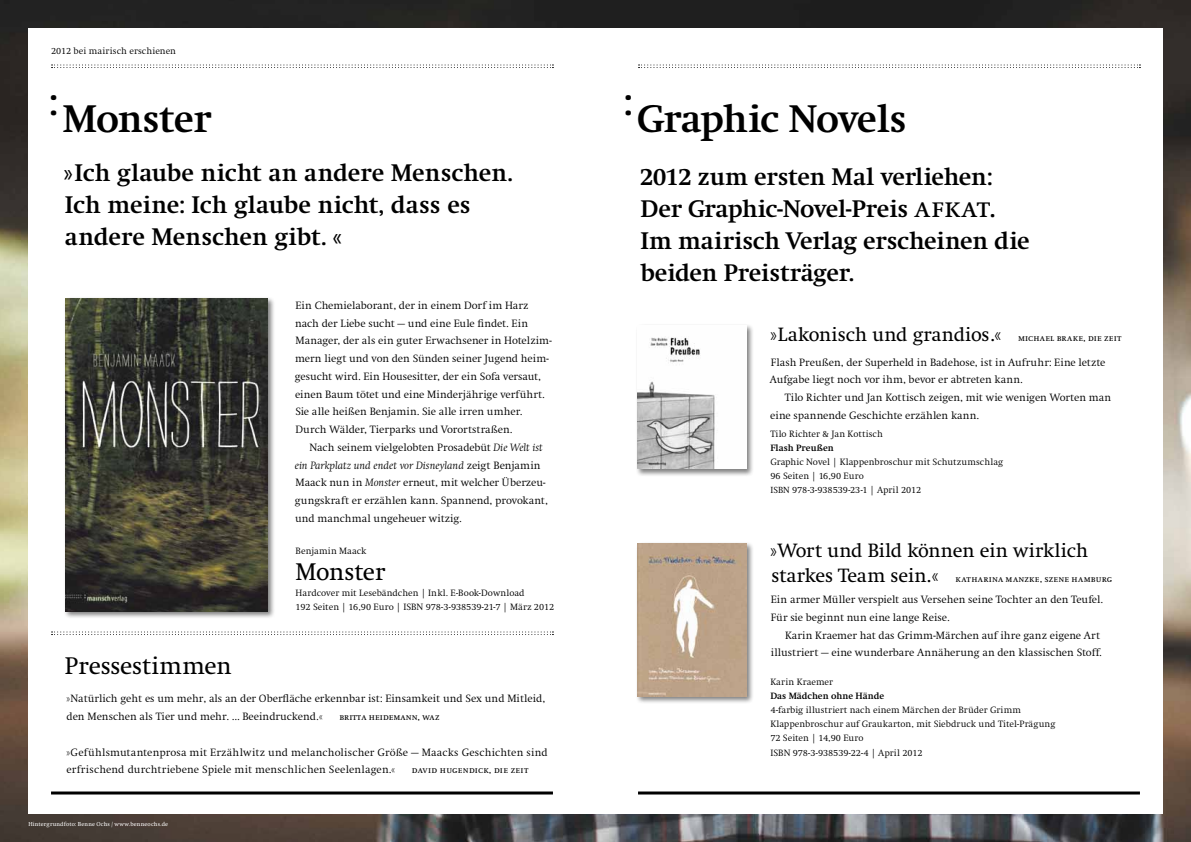
<style>
.page{position:relative;width:1191px;height:842px;background:#fff}
.page>*{position:absolute;margin:0;border:0;box-sizing:border-box;transform-origin:0 0}
.t1{font:700 40px "Swift EF";letter-spacing:-.02em;color:#000}
.t2{font:700 25px/31.9px "Swift EF";letter-spacing:-.005em;color:#000}
.t3{font:25px "Swift EF";letter-spacing:-.01em;color:#000}
.t4{font:20px/24.8px "Swift EF";color:#000}
.t5{font:300 11px/17.7px "Swift EF";color:#000}
.t6{font:300 11px/17.7px "Swift EF";letter-spacing:.02em;color:#000}
.t7{font:300 9.5px/14.2px "Swift EF";letter-spacing:.005em;color:#000}
.t8{font:9.5px "Swift SCEF";letter-spacing:.015em;color:#000}
.t9{font:700 9.5px "Swift EF";letter-spacing:.01em;color:#000}
.t10{font:6px "Swift EF";letter-spacing:.025em;color:#fff}
.s1{font-style:italic}
.s2{font-family:"Swift SCEF";font-weight:400;font-size:29px}
.s3{font-size:9.2px}
</style>
<div class="page">
<img style="left:0;top:0;width:1191px;height:842px">
<div style="left:28px;top:28px;width:1134px;height:786px;background:#fff"></div>
<hr style="left:51px;top:791px;width:502px;height:3px;background:#000">
<hr style="left:638px;top:791px;width:502px;height:3px;background:#000">
<svg style="left:52px;top:631px;width:501px;height:4px"></svg>
<svg style="left:52px;top:64px;width:501px;height:4px"></svg>
<svg style="left:638px;top:64px;width:502px;height:4px"></svg>
<div style="left:63px;top:296px;width:212px;height:323px;background:#000;opacity:.5"></div>
<img style="left:65px;top:298px;width:203px;height:313px">
<div style="left:635px;top:323px;width:118px;height:153px;background:#000;opacity:.5"></div>
<img style="left:637px;top:325px;width:109px;height:144px">
<div style="left:635px;top:541px;width:118px;height:162px;background:#000;opacity:.5"></div>
<img style="left:637px;top:543px;width:109px;height:153px">
<p class="t7" style="left:51px;top:44px;width:127px">2012 bei mairisch erschienen</p>
<h1 class="t1" style="left:48px;top:97px;width:164px">:Monster</h1>
<h2 class="t2" style="left:63px;top:158px;width:450px">»Ich glaube nicht an andere Menschen.<br>Ich meine: Ich glaube nicht, dass es andere Menschen gibt. «</h2>
<h2 class="t3" style="left:65px;top:652px;width:168px">Pressestimmen</h2>
<p class="t5" style="left:295px;top:297px;width:258px">Ein Chemielaborant, der in einem Dorf im Harz nach der Liebe sucht — und eine Eule findet. Ein Manager, der als ein guter Erwachsener in Hotelzim&shy;mern liegt und von den Sünden seiner Jugend heim&shy;gesucht wird. Ein Housesitter, der ein Sofa versaut, einen Baum tötet und eine Minderjährige verführt.<br>Sie alle heißen Benjamin. Sie alle irren umher.<br>Durch Wälder, Tierparks und Vorortstraßen.</p>
<p class="t5" style="left:295px;top:439px;width:255px;text-indent:15px">Nach seinem vielgelobten Prosadebüt <span class="s1">Die Welt ist ein Parkplatz und endet vor Disneyland</span> zeigt Benjamin Maack nun in <span class="s1">Monster</span> erneut, mit welcher Überzeu&shy;gungskraft er erzählen kann. Spannend, provokant, und manchmal ungeheuer witzig.</p>
<p class="t7" style="left:296px;top:543px;width:72px">Benjamin Maack</p>
<h2 class="t3" style="left:296px;top:558px;width:91px">Monster</h2>
<p class="t7" style="left:296px;top:586px;width:260px">Hardcover mit Lesebändchen | Inkl. E-Book-Download<br>192 Seiten | 16,90 Euro | ISBN 978-3-938539-21-7 | März 2012</p>
<p class="t5" style="left:66px;top:690px;width:480px">»Natürlich geht es um mehr, als an der Oberfläche erkennbar ist: Einsamkeit und Sex und Mitleid, den Menschen als Tier und mehr. ... Beeindruckend.«</p>
<p class="t8" style="left:339px;top:712px;width:102px">britta heidemann, waz</p>
<p class="t6" style="left:66px;top:743px;width:483px">»Gefühlsmutantenprosa mit Erzählwitz und melancholischer Größe — Maacks Geschichten sind erfrischend durchtriebene Spiele mit menschlichen Seelenlagen.«</p>
<p class="t8" style="left:412px;top:765px;width:118px">david hugendick, die zeit</p>
<p class="t10" style="left:28px;top:821px;width:141px">Hintergrundfoto: Benne Ochs / www.benneochs.de</p>
<h1 class="t1" style="left:623px;top:97px;width:285px">:Graphic Novels</h1>
<h2 class="t2" style="left:640px;top:161px;width:391px">2012 zum ersten Mal verliehen:<br>Der Graphic-Novel-Preis <span class="s2">afkat.<br></span>Im mairisch Verlag erscheinen die beiden Preisträger.</h2>
<h3 class="t4" style="left:769px;top:322px;width:233px">»Lakonisch und grandios.«</h3>
<p class="t8" style="left:1018px;top:333px;width:105px">michael brake, die zeit</p>
<p class="t5" style="left:770px;top:353px;width:337px">Flash Preußen, der Superheld in Badehose, ist in Aufruhr: Eine letzte<br>Aufgabe liegt noch vor ihm, bevor er abtreten kann.</p>
<p class="t5" style="left:770px;top:389px;width:342px;text-indent:15px">Tilo Richter und Jan Kottisch zeigen, mit wie wenigen Worten man eine spannende Geschichte erzählen kann.</p>
<p class="t7" style="left:770px;top:427px;width:114px">Tilo Richter &amp; Jan Kottisch</p>
<p class="t9" style="left:770px;top:442px;width:65px">Flash Preußen</p>
<p class="t7" style="left:770px;top:455px;width:234px">Graphic Novel | Klappenbroschur mit Schutzumschlag<br>96 Seiten | 16,90 Euro<br><span class="s3">ISBN</span> 978-3-938539-23-1 | April 2012</p>
<h3 class="t4" style="left:770px;top:538px;width:320px">»Wort und Bild können ein wirklich starkes Team sein.«</h3>
<p class="t8" style="left:955px;top:574px;width:158px">katharina manzke, szene hamburg</p>
<p class="t5" style="left:771px;top:591px;width:334px">Ein armer Müller verspielt aus Versehen seine Tochter an den Teufel.<br>Für sie beginnt nun eine lange Reise.</p>
<p class="t5" style="left:770px;top:626px;width:332px;text-align:right">Karin Kraemer hat das Grimm-Märchen auf ihre ganz eigene Art illustriert — eine wunderbare Annäherung an den klassischen Stoff.</p>
<p class="t7" style="left:770px;top:675px;width:64px">Karin Kraemer</p>
<p class="t9" style="left:770px;top:690px;width:115px">Das Mädchen ohne Hände</p>
<p class="t7" style="left:770px;top:703px;width:286px">4-farbig illustriert nach einem Märchen der Brüder Grimm Klappenbroschur auf Graukarton, mit Siebdruck und Titel-Prägung 72 Seiten | 14,90 Euro<br>ISBN 978-3-938539-22-4 | April 2012</p>
</div>
